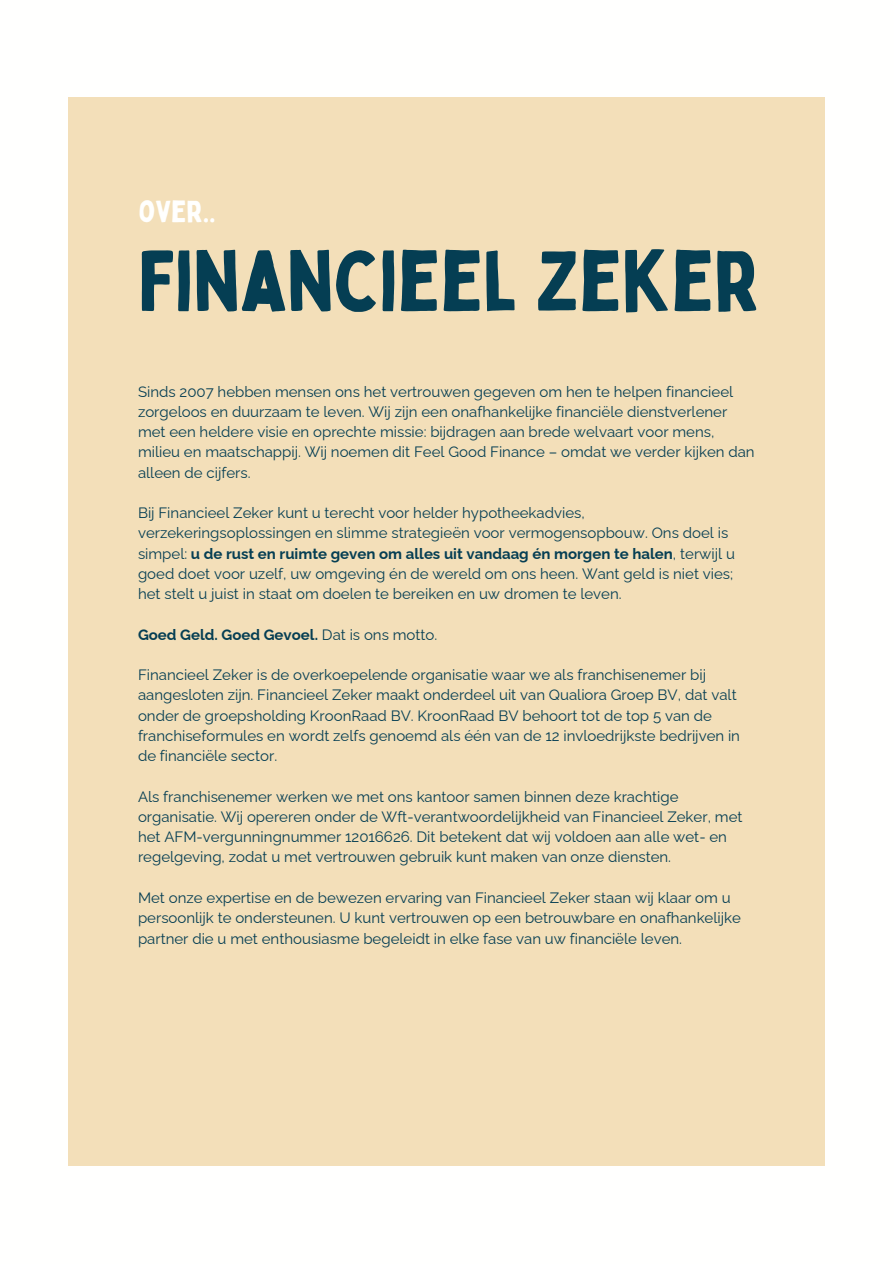
<style>
.page{position:relative;width:894px;height:1264px;background:#fff}
.page>*{position:absolute;margin:0;border:0;box-sizing:border-box;transform-origin:0 0}
.t1{font:84px "Bobby Jones";color:#053e53}
.t2{font:30px "Bobby Jones";color:#fffffe}
.t3{font:15px/20.2px "Raleway";color:#053e53}
.t4{font:700 15px "Raleway";color:#053e53}
.s1{font-weight:700}
.s2{font-weight:400}
</style>
<div class="page">
<div style="left:69px;top:97px;width:755px;height:1069px;background:#f3dfb9"></div>
<h2 class="t2" style="left:138px;top:192px;width:79px">OVER..</h2>
<h1 class="t1" style="left:138px;top:228px;width:622px">FINANCIEEL ZEKER</h1>
<p class="t3" style="left:138px;top:381px;width:618px">Sinds 2007 hebben mensen ons het vertrouwen gegeven om hen te helpen financieel zorgeloos en duurzaam te leven. Wij zijn een onafhankelijke financiële dienstverlener met een heldere visie en oprechte missie: bijdragen aan brede welvaart voor mens, milieu en maatschappij. Wij noemen dit Feel Good Finance – omdat we verder kijken dan alleen de cijfers.</p>
<p class="t3" style="left:138px;top:502px;width:598px">Bij Financieel Zeker kunt u terecht voor helder hypotheekadvies, verzekeringsoplossingen en slimme strategieën voor vermogensopbouw. Ons doel is simpel: <span class="s1">u de rust en ruimte geven om alles uit vandaag én morgen te halen</span>, terwijl u goed doet voor uzelf, uw omgeving én de wereld om ons heen. Want geld is niet vies; het stelt u juist in staat om doelen te bereiken en uw dromen te leven.</p>
<p class="t4" style="left:138px;top:625px;width:301px">Goed Geld. Goed Gevoel. <span class="s2">Dat is ons motto.</span></p>
<p class="t3" style="left:138px;top:664px;width:603px">Financieel Zeker is de overkoepelende organisatie waar we als franchisenemer bij aangesloten zijn. Financieel Zeker maakt onderdeel uit van Qualiora Groep BV, dat valt onder de groepsholding KroonRaad BV. KroonRaad BV behoort tot de top 5 van de franchiseformules en wordt zelfs genoemd als één van de 12 invloedrijkste bedrijven in de financiële sector.</p>
<p class="t3" style="left:138px;top:786px;width:606px">Als franchisenemer werken we met ons kantoor samen binnen deze krachtige organisatie. Wij opereren onder de Wft-verantwoordelijkheid van Financieel Zeker, met het AFM-vergunningnummer 12016626. Dit betekent dat wij voldoen aan alle wet- en regelgeving, zodat u met vertrouwen gebruik kunt maken van onze diensten.</p>
<p class="t3" style="left:138px;top:887px;width:604px">Met onze expertise en de bewezen ervaring van Financieel Zeker staan wij klaar om u persoonlijk te ondersteunen. U kunt vertrouwen op een betrouwbare en onafhankelijke partner die u met enthousiasme begeleidt in elke fase van uw financiële leven.</p>
</div>
